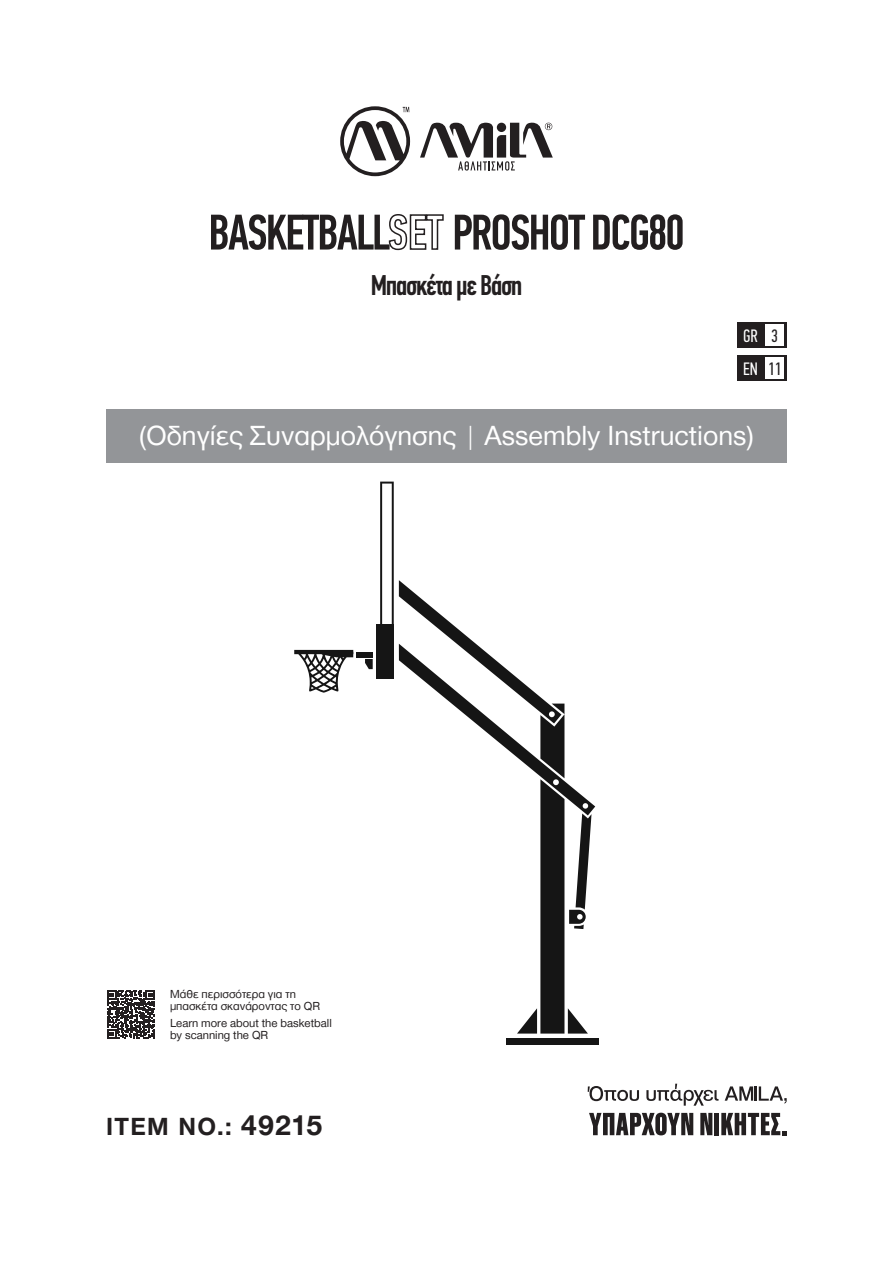
<style>
.page{position:relative;width:893px;height:1263px;background:#fff}
.page>*{position:absolute;margin:0;border:0;box-sizing:border-box;transform-origin:0 0}
.t1{font:500 50.1px "PF Din Text Comp Pro";letter-spacing:-.04em;color:#231f20}
.t2{font:500 28.65px "PF Din Text Comp Pro";letter-spacing:-.045em;color:#231f20}
.t3{font:28.5px "CF Helvetica";color:#fff}
.t4{font:700 25.5px "CF Helvetica";letter-spacing:.05em;color:#231f20}
.t5{font:18px/33px "PF Din Text Comp Pro";color:#fff}
.t6{font:18px/33px "PF Din Text Comp Pro";color:#231f20}
.t7{font:12px/12px "CF Helvetica";color:#231f20}
.s1{font-size:48.9px}
.s2{font-size:30px}
</style>
<div class="page">
<div style="left:106px;top:408px;width:681px;height:54px;background:#939598"></div>
<svg style="left:420px;top:122px;width:133px;height:49px"></svg>
<svg style="left:340px;top:106px;width:70px;height:70px"></svg>
<svg style="left:588px;top:1086px;width:51px;height:15px"></svg>
<svg style="left:646px;top:1084px;width:72px;height:22px"></svg>
<svg style="left:725px;top:1086px;width:62px;height:17px"></svg>
<svg style="left:589px;top:1113px;width:104px;height:22px"></svg>
<svg style="left:700px;top:1113px;width:12px;height:22px"></svg>
<div style="left:714px;top:1113px;width:5px;height:22px;background:#231f20"></div>
<svg style="left:721px;top:1113px;width:66px;height:22px"></svg>
<div style="left:737px;top:322px;width:50px;height:26px;background:#231f20"></div>
<div style="left:737px;top:355px;width:50px;height:26px;background:#231f20"></div>
<div style="left:765px;top:324px;width:19px;height:22px;background:#fff"></div>
<div style="left:765px;top:357px;width:19px;height:22px;background:#fff"></div>
<svg style="left:107px;top:990px;width:48px;height:48px"></svg>
<div style="left:506px;top:1038px;width:93px;height:6px;background:#151515"></div>
<svg style="left:380px;top:482px;width:215px;height:551px"></svg>
<div style="left:376px;top:624px;width:17px;height:55px;background:#151515"></div>
<svg style="left:365px;top:659px;width:8px;height:10px"></svg>
<div style="left:356px;top:652px;width:17px;height:5px;background:#151515"></div>
<svg style="left:294px;top:650px;width:59px;height:43px"></svg>
<h1 class="t1" style="left:208px;top:203px;width:478px">BASKETBALL<span class="s1">SET</span> PROSHOT DCG80</h1>
<h2 class="t2" style="left:371px;top:268px;width:153px">Μπασκέτα με Βάση</h2>
<h3 class="t5" style="left:743px;top:319px;width:16px">GR<br>EN</h3>
<h3 class="t6" style="left:768px;top:319px;width:15px">3<br>11</h3>
<h3 class="t3" style="left:139px;top:420px;width:616px">(Οδηγίες Συναρμολόγησης | Assembly Instructions)</h3>
<p class="t7" style="left:170px;top:988px;width:152px">Μάθε περισσότερα για τη μπασκέτα σκανάροντας το QR</p>
<p class="t7" style="left:170px;top:1017px;width:163px">Learn more about the basketball by scanning the QR</p>
<h3 class="t4" style="left:106px;top:1113px;width:218px">ITEM NO.: <span class="s2">49215</span></h3>
</div>
